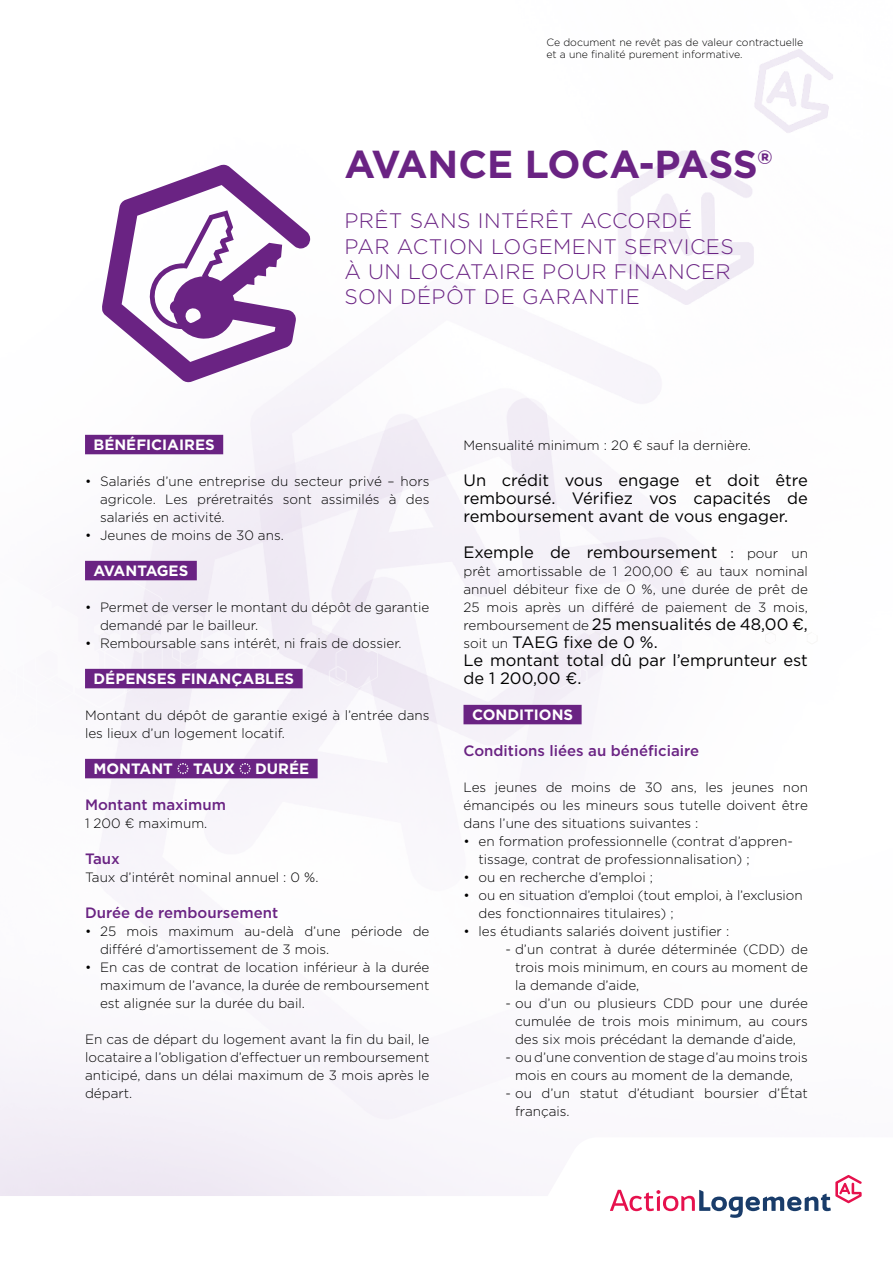
<style>
.page{position:relative;width:893px;height:1263px;background:#fff}
.page>*{position:absolute;margin:0;border:0;box-sizing:border-box;transform-origin:0 0}
.t1{font:700 39px "Gotham";letter-spacing:-.01em;color:#6a2383}
.t2{font:300 21px/25.2px "Gotham";letter-spacing:.02em;color:#6a2383}
.t3{font:16.5px/18px "Gotham";color:#000;text-align:justify}
.t4{font:500 15px "Gotham";color:#6a2383}
.t5{font:700 15px "Gotham";color:#fff}
.t6{font:700 15px "Gotham";letter-spacing:-.025em;color:#fff}
.t7{font:300 13.5px/18px "Gotham";color:#000;text-align:justify}
.t8{font:300 10.5px/12px "Gotham";color:#000}
.s1{font-size:13.5px}
.s2{font-weight:300;font-size:13.5px}
</style>
<div class="page">
<svg style="left:0;top:521px;width:348px;height:239px"></svg>
<svg style="left:0;top:561px;width:378px;height:148px"></svg>
<svg style="left:0;top:1137px;width:849px;height:59px;fill:#f6f3f9"></svg>
<svg style="left:610px;top:1175px;width:252px;height:43px"></svg>
<svg style="left:568px;top:521px;width:155px;height:239px"></svg>
<svg style="left:538px;top:561px;width:280px;height:148px"></svg>
<div style="left:85px;top:435px;width:138px;height:19px;background:#6a2383"></div>
<div style="left:85px;top:561px;width:112px;height:19px;background:#6a2383"></div>
<div style="left:85px;top:669px;width:218px;height:19px;background:#6a2383"></div>
<div style="left:85px;top:759px;width:233px;height:19px;background:#6a2383"></div>
<svg style="left:177px;top:763px;width:12px;height:12px"></svg>
<svg style="left:239px;top:763px;width:12px;height:12px"></svg>
<div style="left:463px;top:705px;width:119px;height:19px;background:#6a2383"></div>
<svg style="left:102px;top:165px;width:208px;height:218px"></svg>
<p class="t8" style="left:546px;top:36px;width:258px">Ce document ne revêt pas de valeur contractuelle et a une finalité purement informative.</p>
<h1 class="t1" style="left:344px;top:138px;width:429px">AVANCE LOCA-PASS®</h1>
<h2 class="t2" style="left:344px;top:208px;width:391px">PRÊT SANS INTÉRÊT ACCORDÉ<br>PAR ACTION LOGEMENT SERVICES<br>À UN LOCATAIRE POUR FINANCER<br>SON DÉPÔT DE GARANTIE</h2>
<p class="t5" style="left:94px;top:435px;width:123px">BÉNÉFICIAIRES</p>
<p class="t7" style="left:100px;top:472px;width:331px;text-indent:-15px">• Salariés d’une entreprise du secteur privé – hors agricole. Les préretraités sont assimilés à des salariés en activité.</p>
<p class="t7" style="left:85px;top:526px;width:200px">• Jeunes de moins de 30 ans.</p>
<p class="t6" style="left:94px;top:561px;width:96px">AVANTAGES</p>
<p class="t7" style="left:100px;top:598px;width:331px;text-indent:-15px">• Permet de verser le montant du dépôt de garantie demandé par le bailleur.</p>
<p class="t7" style="left:85px;top:634px;width:318px">• Remboursable sans intérêt, ni frais de dossier.</p>
<p class="t5" style="left:94px;top:669px;width:202px">DÉPENSES FINANÇABLES</p>
<p class="t7" style="left:85px;top:706px;width:346px">Montant du dépôt de garantie exigé à l’entrée dans les lieux d’un logement locatif.</p>
<p class="t5" style="left:94px;top:759px;width:81px">MONTANT</p>
<p class="t5" style="left:193px;top:759px;width:44px">TAUX</p>
<p class="t5" style="left:255px;top:759px;width:56px">DURÉE</p>
<p class="t4" style="left:85px;top:795px;width:142px">Montant maximum</p>
<p class="t7" style="left:85px;top:814px;width:124px">1 200 € maximum.</p>
<p class="t4" style="left:85px;top:849px;width:36px">Taux</p>
<p class="t7" style="left:85px;top:868px;width:235px">Taux d’intérêt nominal annuel : 0 %.</p>
<p class="t4" style="left:85px;top:903px;width:195px">Durée de remboursement</p>
<p class="t7" style="left:100px;top:922px;width:331px;text-indent:-15px">• 25 mois maximum au-delà d’une période de différé d’amortissement de 3 mois.</p>
<p class="t7" style="left:100px;top:958px;width:331px;text-indent:-15px">• En cas de contrat de location inférieur à la durée maximum de l’avance, la durée de remboursement est alignée sur la durée du bail.</p>
<p class="t7" style="left:85px;top:1030px;width:346px">En cas de départ du logement avant la fin du bail, le locataire a l’obligation d’effectuer un remboursement anticipé, dans un délai maximum de 3 mois après le départ.</p>
<p class="t7" style="left:463px;top:436px;width:289px">Mensualité minimum : 20 € sauf la dernière.</p>
<p class="t3" style="left:463px;top:471px;width:346px">Un crédit vous engage et doit être remboursé. Vérifiez vos capacités de remboursement avant de vous engager.</p>
<p class="t3" style="left:463px;top:543px;width:346px">Exemple de remboursement <span class="s1">:</span> <span class="s2">pour un</span></p>
<p class="t7" style="left:463px;top:562px;width:346px">prêt amortissable de 1 200,00 € au taux nominal annuel débiteur fixe de 0 %, une durée de prêt de 25 mois après un différé de paiement de 3 mois,</p>
<p class="t3" style="left:463px;top:615px;width:346px;text-align:left"><span class="s2">remboursement de</span> 25 mensualités de 48,00 €, <span class="s2">soit un</span> TAEG fixe de 0 %.<br>Le montant total dû par l’emprunteur est de 1 200,00 €.</p>
<p class="t5" style="left:472px;top:705px;width:103px">CONDITIONS</p>
<p class="t4" style="left:463px;top:741px;width:237px">Conditions liées au bénéficiaire</p>
<p class="t7" style="left:463px;top:778px;width:346px">Les jeunes de moins de 30 ans, les jeunes non émancipés ou les mineurs sous tutelle doivent être dans l’une des situations suivantes :</p>
<p class="t7" style="left:478px;top:832px;width:316px;text-indent:-15px">• en formation professionnelle (contrat d’appren&shy;tissage, contrat de professionnalisation) ;</p>
<p class="t7" style="left:463px;top:868px;width:191px">• ou en recherche d’emploi ;</p>
<p class="t7" style="left:478px;top:886px;width:326px;text-indent:-15px">• ou en situation d’emploi (tout emploi, à l’exclusion des fonctionnaires titulaires) ;</p>
<p class="t7" style="left:463px;top:922px;width:267px">• les étudiants salariés doivent justifier :</p>
<p class="t7" style="left:515px;top:940px;width:294px;text-indent:-10px">- d’un contrat à durée déterminée (CDD) de trois mois minimum, en cours au moment de la demande d’aide,</p>
<p class="t7" style="left:515px;top:994px;width:294px;text-indent:-10px">- ou d’un ou plusieurs CDD pour une durée cumulée de trois mois minimum, au cours des six mois précédant la demande d’aide,</p>
<p class="t7" style="left:505px;top:1048px;width:304px;text-align:center">- ou d’une convention de stage d’au moins trois mois en cours au moment de la demande,</p>
<p class="t7" style="left:515px;top:1084px;width:294px;text-indent:-10px">- ou d’un statut d’étudiant boursier d’État français.</p>
</div>
